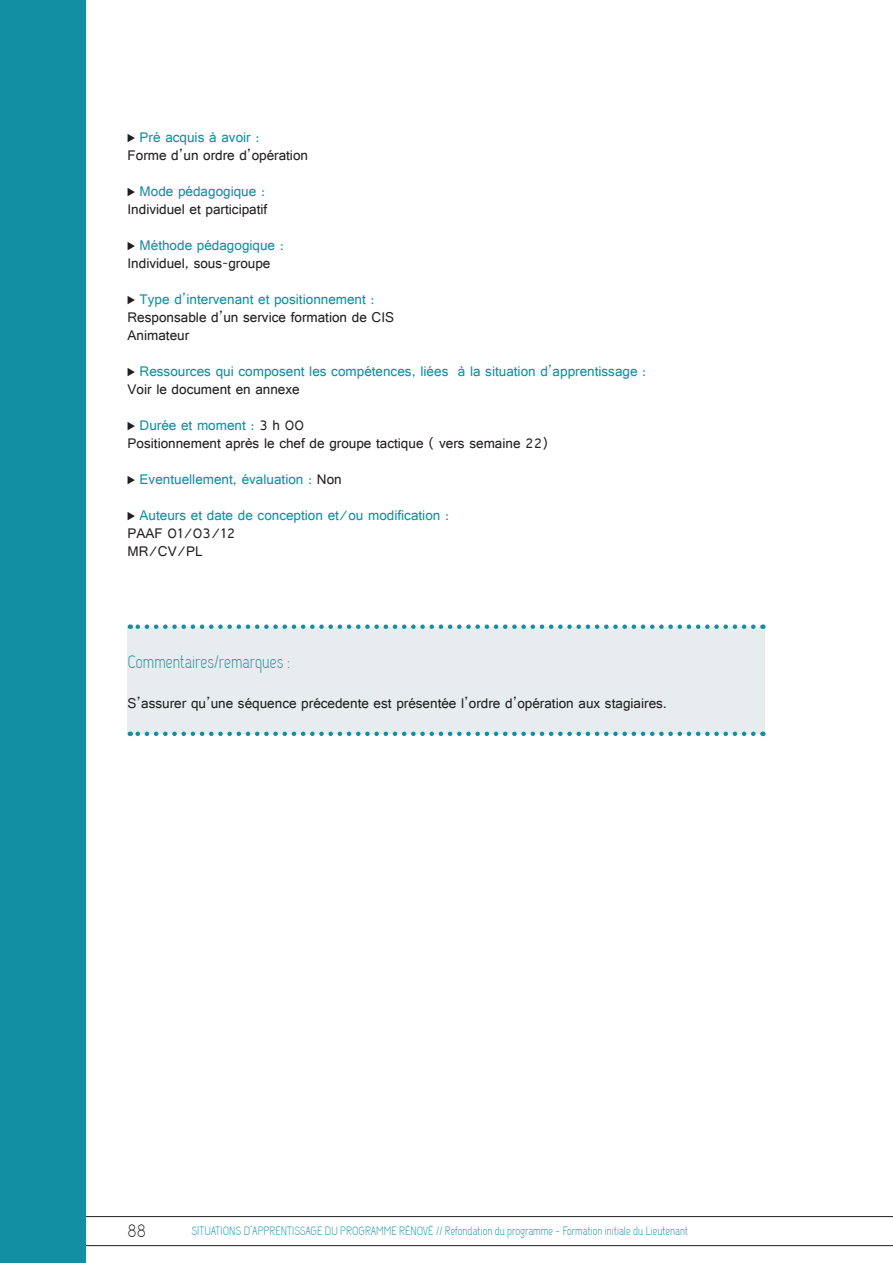
<style>
.page{position:relative;width:893px;height:1263px;background:#fff}
.page>*{position:absolute;margin:0;border:0;box-sizing:border-box;transform-origin:0 0}
.t1{font:18px "Capsuula";color:#128fa2}
.t2{font:18px "Capsuula";color:#231f20}
.t3{font:15px/18px "Raavi";color:#231f20}
.t4{font:15px "Raavi";color:#128fa2}
.t5{font:12px "Capsuula";color:#128fa2}
.s1{color:#128fa2}
.s2{color:#231f20}
</style>
<div class="page">
<hr style="left:0;top:1216px;width:893px;height:1px;background:#231f20">
<hr style="left:0;top:1245px;width:893px;height:1px;background:#231f20">
<div style="left:128px;top:627px;width:637px;height:106px;background:#e7edef"></div>
<div style="left:0;top:0;width:85px;height:1263px;background:#128fa2"></div>
<svg style="left:128px;top:134px;width:7px;height:8px"></svg>
<svg style="left:128px;top:188px;width:7px;height:8px"></svg>
<svg style="left:128px;top:242px;width:7px;height:8px"></svg>
<svg style="left:128px;top:296px;width:7px;height:8px"></svg>
<svg style="left:128px;top:368px;width:7px;height:8px"></svg>
<svg style="left:128px;top:422px;width:7px;height:8px"></svg>
<svg style="left:128px;top:476px;width:7px;height:8px"></svg>
<svg style="left:128px;top:512px;width:7px;height:8px"></svg>
<svg style="left:130px;top:624px;width:623px;height:5px"></svg>
<svg style="left:130px;top:731px;width:623px;height:5px"></svg>
<p class="t4" style="left:140px;top:128px;width:121px">Pré acquis à avoir :</p>
<p class="t3" style="left:128px;top:146px;width:182px">Forme d’un ordre d’opération</p>
<p class="t4" style="left:140px;top:182px;width:127px">Mode pédagogique :</p>
<p class="t3" style="left:128px;top:200px;width:141px">Individuel et participatif</p>
<p class="t4" style="left:140px;top:236px;width:146px">Méthode pédagogique :</p>
<p class="t3" style="left:128px;top:254px;width:144px">Individuel, sous-groupe</p>
<p class="t4" style="left:140px;top:290px;width:237px">Type d’intervenant et positionnement :</p>
<p class="t3" style="left:128px;top:308px;width:268px">Responsable d’un service formation de CIS<br>Animateur</p>
<p class="t4" style="left:140px;top:362px;width:508px">Ressources qui composent les compétences, liées à la situation d’apprentissage :</p>
<p class="t3" style="left:128px;top:380px;width:174px">Voir le document en annexe</p>
<p class="t3" style="left:128px;top:416px;width:422px;text-indent:12px"><span class="s1">Durée et moment :</span> 3 h 00<br>Positionnement après le chef de groupe tactique ( vers semaine 22)</p>
<p class="t4" style="left:140px;top:470px;width:204px">Eventuellement, évaluation : <span class="s2">Non</span></p>
<p class="t4" style="left:140px;top:506px;width:311px">Auteurs et date de conception et/ou modification :</p>
<p class="t3" style="left:128px;top:524px;width:109px">PAAF 01/03/12<br>MR/CV/PL</p>
<p class="t1" style="left:128px;top:651px;width:164px">Commentaires/remarques :</p>
<p class="t3" style="left:128px;top:693px;width:541px">S’assurer qu’une séquence précedente est présentée l’ordre d’opération aux stagiaires.</p>
<p class="t2" style="left:128px;top:1221px;width:20px">88</p>
<p class="t5" style="left:191px;top:1224px;width:498px">SITUATIONS D’APPRENTISSAGE DU PROGRAMME RÉNOVÉ // Refondation du programme - Formation initiale du Lieutenant</p>
</div>
